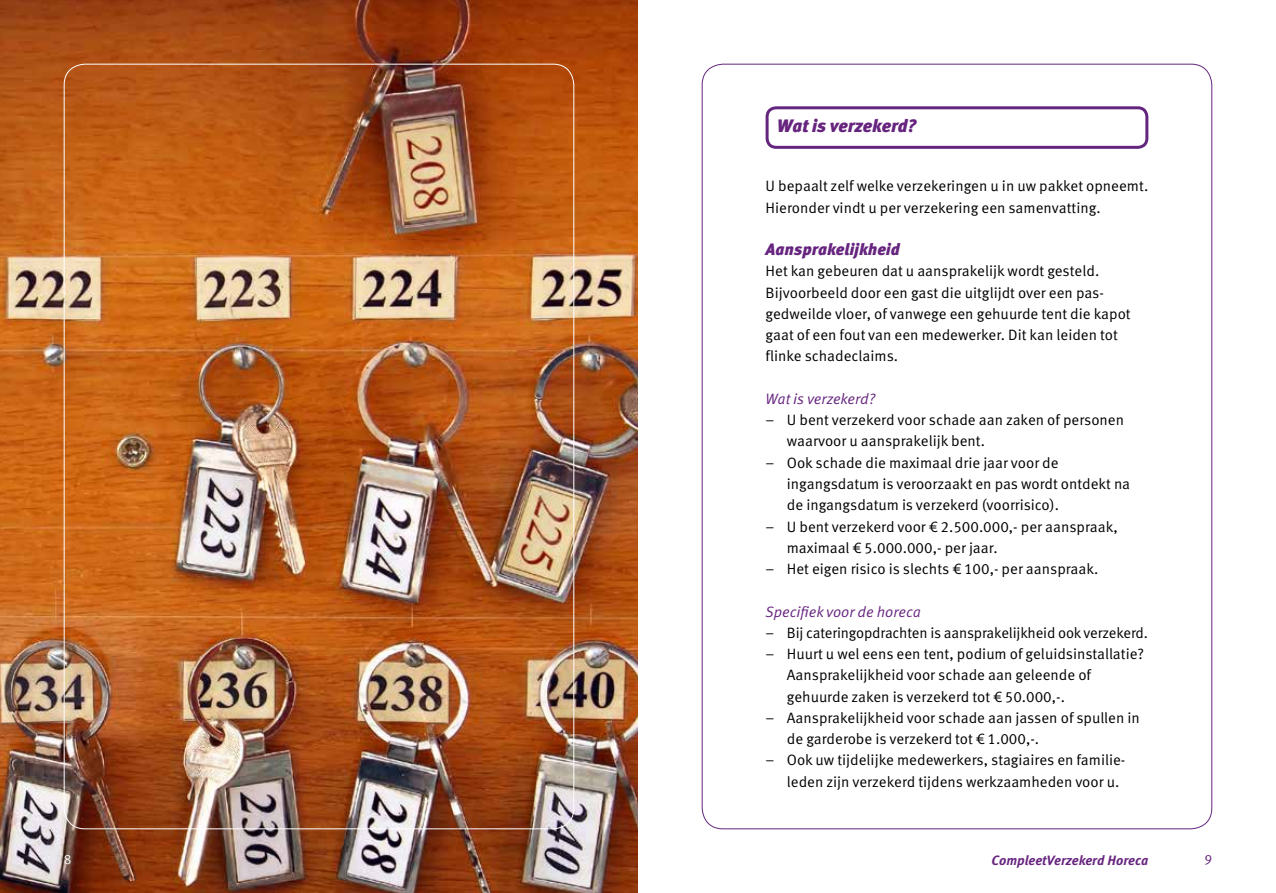
<style>
.page{position:relative;width:1276px;height:893px;background:#fff}
.page>*{position:absolute;margin:0;border:0;box-sizing:border-box;transform-origin:0 0}
.t1{font:italic 900 18px "Meta OT";letter-spacing:-.005em;color:#66247f}
.t2{font:italic 900 16.5px "Meta OT";letter-spacing:-.005em;color:#66247f}
.t3{font:15px/21.3px "Meta OT Norm";color:#000}
.t4{font:15px "Meta OT Norm Ita";color:#66247f}
.t5{font:italic 700 13.5px "Meta OT";letter-spacing:-.005em;color:#66247f}
.t6{font:13.5px "Meta OT Norm";color:#fff}
.t7{font:13.5px "Meta OT Norm";color:#66247f}
</style>
<div class="page">
<img style="left:0;top:0;width:638px;height:893px">
<svg style="left:701px;top:63px;width:511px;height:767px"></svg>
<img style="left:63px;top:63px;width:511px;height:767px">
<p class="t1" style="left:777px;top:115px;width:141px">Wat is verzekerd?</p>
<p class="t3" style="left:765px;top:176px;width:384px">U bepaalt zelf welke verzekeringen u in uw pakket opneemt.<br>Hieronder vindt u per verzekering een samenvatting.</p>
<p class="t2" style="left:765px;top:239px;width:136px">Aansprakelijkheid</p>
<p class="t3" style="left:765px;top:261px;width:366px">Het kan gebeuren dat u aansprakelijk wordt gesteld.<br>Bijvoorbeeld door een gast die uitglijdt over een pas&shy;gedweilde vloer, of vanwege een gehuurde tent die kapot gaat of een fout van een medewerker. Dit kan leiden tot flinke schadeclaims.</p>
<p class="t4" style="left:765px;top:390px;width:111px">Wat is verzekerd?</p>
<p class="t3" style="left:787px;top:410px;width:339px;text-indent:-21px">– U bent verzekerd voor schade aan zaken of personen waarvoor u aansprakelijk bent.</p>
<p class="t3" style="left:787px;top:452px;width:345px;text-indent:-21px">– Ook schade die maximaal drie jaar voor de ingangsdatum is veroorzaakt en pas wordt ontdekt na de ingangsdatum is verzekerd (voorrisico).</p>
<p class="t3" style="left:787px;top:516px;width:332px;text-indent:-21px">– U bent verzekerd voor € 2.500.000,- per aanspraak, maximaal € 5.000.000,- per jaar.</p>
<p class="t3" style="left:765px;top:558px;width:334px">– Het eigen risico is slechts € 100,- per aanspraak.</p>
<p class="t4" style="left:765px;top:602px;width:157px">Specifiek voor de horeca</p>
<p class="t3" style="left:765px;top:622px;width:384px">– Bij cateringopdrachten is aansprakelijkheid ook verzekerd.</p>
<p class="t3" style="left:787px;top:643px;width:359px;text-indent:-21px">– Huurt u wel eens een tent, podium of geluidsinstallatie?<br>Aansprakelijkheid voor schade aan geleende of gehuurde zaken is verzekerd tot € 50.000,-.</p>
<p class="t3" style="left:787px;top:707px;width:355px;text-indent:-21px">– Aansprakelijkheid voor schade aan jassen of spullen in de garderobe is verzekerd tot € 1.000,-.</p>
<p class="t3" style="left:787px;top:750px;width:340px;text-indent:-21px">– Ook uw tijdelijke medewerkers, stagiaires en familie&shy;leden zijn verzekerd tijdens werkzaamheden voor u.</p>
<p class="t6" style="left:64px;top:852px;width:9px">8</p>
<p class="t5" style="left:991px;top:852px;width:158px">CompleetVerzekerd Horeca</p>
<p class="t7" style="left:1204px;top:852px;width:9px">9</p>
</div>
